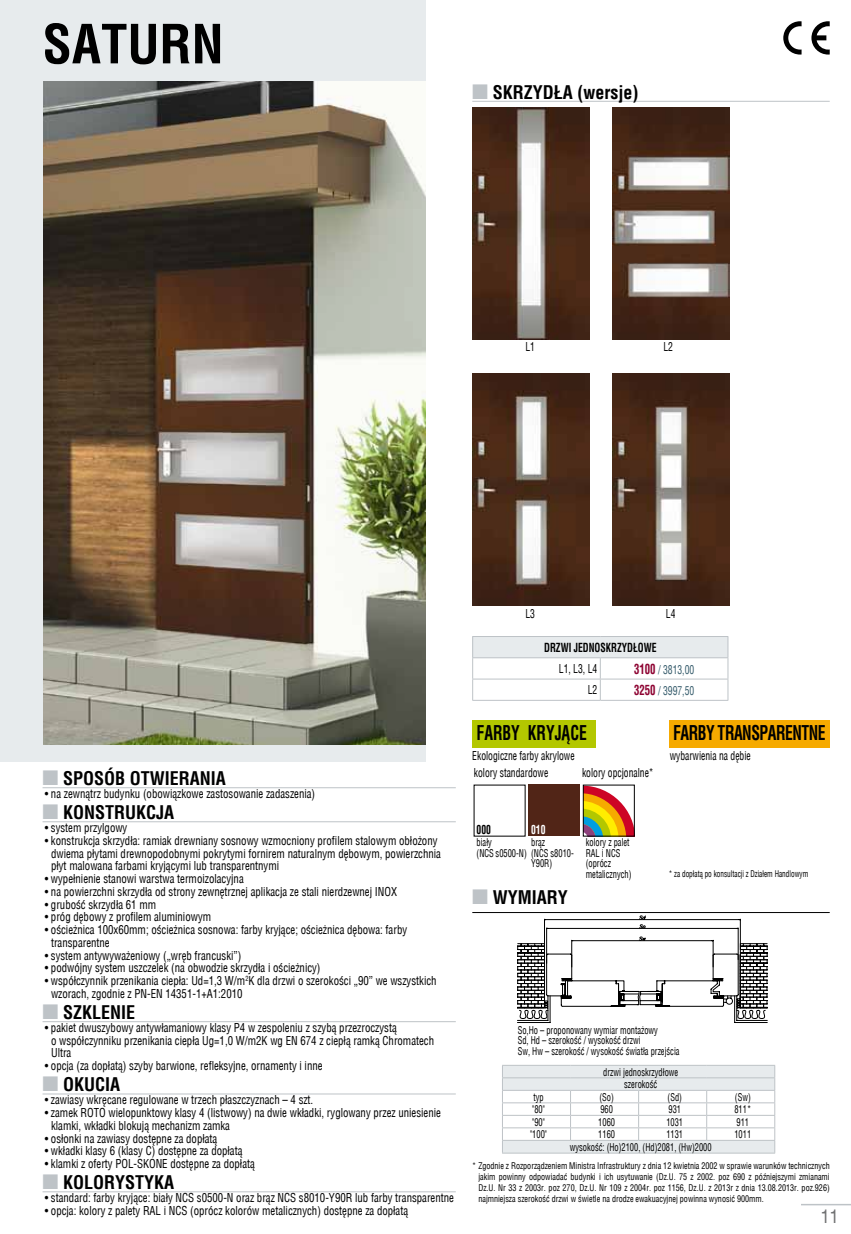
<style>
.page{position:relative;width:851px;height:1234px;background:#fff}
.page>*{position:absolute;margin:0;border:0;box-sizing:border-box;transform-origin:0 0}
.t1{font:700 52.5px "Switzerland Condensed";color:#000}
.t2{font:700 19.5px "Switzerland Condensed";letter-spacing:-.03em;color:#000;scale:.8 1}
.t3{font:700 19.5px "Switzerland Condensed";color:#000;scale:.8 1}
.t4{font:700 18px "Switzerland Condensed";color:#000}
.t5{font:18px "Switzerland Condensed";color:#707172}
.t6{font:12px/12.8px "Switzerland Condensed";color:#000;scale:.9 1}
.t7{font:12px "Switzerland Condensed";color:#000;scale:.8 1}
.t8{font:12px "Switzerland Condensed";color:#365c6c;scale:.8 1}
.t9{font:700 12px "Switzerland Condensed";color:#000;scale:.8 1}
.t10{font:700 12px "Switzerland Condensed";color:#fff;scale:.8 1}
.t11{font:10.5px/10.5px "Switzerland Condensed";color:#000;scale:.8 1}
.t12{font:9px/11.2px "Switzerland Condensed";color:#000;text-align:justify;scale:.9 1}
.t13{font:9px "Switzerland Condensed";color:#000;scale:.8 1}
.s1{font-family:"Dixieland Normal";font-weight:400;font-size:21px;color:#bec3c7}
.s2{font-weight:700;font-size:13.5px;color:#8d0231}
</style>
<div class="page">
<hr style="left:800px;top:1203px;width:50px;height:1px;background:#bec3c7">
<div style="left:0;top:0;width:425px;height:761px;background:#e7ebed"></div>
<img style="left:43px;top:81px;width:382px;height:663px">
<hr style="left:472px;top:101px;width:357px;height:1px;background:#bec3c7">
<hr style="left:43px;top:787px;width:412px;height:1px;background:#bec3c7">
<hr style="left:43px;top:821px;width:412px;height:1px;background:#bec3c7">
<hr style="left:43px;top:1021px;width:412px;height:1px;background:#bec3c7">
<hr style="left:43px;top:1093px;width:412px;height:1px;background:#bec3c7">
<hr style="left:43px;top:1191px;width:412px;height:1px;background:#bec3c7">
<svg style="left:783px;top:21px;width:46px;height:34px"></svg>
<div style="left:472px;top:636px;width:255px;height:21px;background:#e7ebed"></div>
<hr style="left:472px;top:636px;width:128px;height:1px;background:#bec3c7">
<hr style="left:600px;top:636px;width:128px;height:1px;background:#bec3c7">
<hr style="left:472px;top:657px;width:128px;height:1px;background:#bec3c7">
<hr style="left:600px;top:657px;width:128px;height:1px;background:#bec3c7">
<hr style="left:472px;top:678px;width:128px;height:1px;background:#bec3c7">
<svg style="left:472px;top:636px;width:1px;height:63px"></svg>
<hr style="left:600px;top:678px;width:128px;height:1px;background:#bec3c7">
<svg style="left:600px;top:658px;width:1px;height:41px"></svg>
<svg style="left:727px;top:637px;width:1px;height:62px"></svg>
<hr style="left:472px;top:699px;width:128px;height:1px;background:#bec3c7">
<hr style="left:600px;top:699px;width:128px;height:1px;background:#bec3c7">
<hr style="left:472px;top:911px;width:357px;height:1px;background:#000">
<hr style="left:502px;top:1064px;width:68px;height:1px;background:#bec3c7">
<hr style="left:570px;top:1064px;width:68px;height:1px;background:#bec3c7">
<hr style="left:638px;top:1064px;width:68px;height:1px;background:#bec3c7">
<hr style="left:706px;top:1064px;width:69px;height:1px;background:#bec3c7">
<svg style="left:502px;top:1065px;width:273px;height:87px"></svg>
<hr style="left:502px;top:1152px;width:68px;height:1px;background:#bec3c7">
<hr style="left:570px;top:1152px;width:68px;height:1px;background:#bec3c7">
<hr style="left:638px;top:1152px;width:68px;height:1px;background:#bec3c7">
<hr style="left:706px;top:1152px;width:69px;height:1px;background:#bec3c7">
<svg style="left:517px;top:915px;width:250px;height:107px"></svg>
<div style="left:472px;top:720px;width:123px;height:28px;background:#b3c700"></div>
<div style="left:528px;top:784px;width:51px;height:51px;background:#512517"></div>
<svg style="left:585px;top:786px;width:47px;height:48px"></svg>
<div style="left:668px;top:720px;width:161px;height:28px;background:#f6aa00"></div>
<img style="left:472px;top:107px;width:117px;height:232px">
<img style="left:612px;top:107px;width:117px;height:232px">
<img style="left:472px;top:373px;width:117px;height:232px">
<img style="left:612px;top:373px;width:117px;height:232px">
<h1 class="t1" style="left:43px;top:13px;width:182px">SATURN</h1>
<h3 class="t4" style="left:472px;top:81px;width:168px"><span class="s1">N</span> SKRZYDŁA (WERSJE)</h3>
<p class="t7" style="left:525px;top:339px;width:14px">L1</p>
<p class="t7" style="left:663px;top:339px;width:13px">L2</p>
<h3 class="t4" style="left:43px;top:767px;width:184px"><span class="s1">N</span> SPOSÓB OTWIERANIA</h3>
<p class="t6" style="left:45px;top:787px;width:302px">∙ na zewnątrz budynku (obowiązkowe zastosowanie zadaszenia)</p>
<h3 class="t4" style="left:43px;top:801px;width:133px"><span class="s1">N</span> KONSTRUKCJA</h3>
<p class="t6" style="left:45px;top:821px;width:93px">∙ system przylgowy</p>
<p class="t6" style="left:45px;top:833px;width:438px">∙ konstrukcja skrzydła: ramiak drewniany sosnowy wzmocniony profilem stalowym obłożony</p>
<p class="t6" style="left:51px;top:846px;width:434px">dwiema płytami drewnopodobnymi pokrytymi fornirem naturalnym dębowym, powierzchnia</p>
<p class="t6" style="left:51px;top:859px;width:255px">płyt malowana farbami kryjącymi lub transparentnymi</p>
<p class="t6" style="left:45px;top:872px;width:223px">∙ wypełnienie stanowi warstwa termoizolacyjna</p>
<p class="t6" style="left:45px;top:884px;width:393px">∙ na powierzchni skrzydła od strony zewnętrznej aplikacja ze stali nierdzewnej INOX</p>
<p class="t6" style="left:45px;top:897px;width:125px">∙ grubość skrzydła 61 mm</p>
<p class="t6" style="left:45px;top:910px;width:186px">∙ próg dębowy z profilem aluminiowym</p>
<p class="t6" style="left:45px;top:923px;width:404px">∙ ościeżnica 100x60mm; ościeżnica sosnowa: farby kryjące; ościeżnica dębowa: farby</p>
<p class="t6" style="left:51px;top:935px;width:67px">transparentne</p>
<p class="t6" style="left:45px;top:948px;width:220px">∙ system antywyważeniowy („wręb francuski”)</p>
<p class="t6" style="left:45px;top:961px;width:308px">∙ podwójny system uszczelek (na obwodzie skrzydła i ościeżnicy)</p>
<p class="t6" style="left:45px;top:974px;width:437px">∙ współczynnik przenikania ciepła: Ud=1,3 W/m<sup>2</sup>K dla drzwi o szerokości „90” we wszystkich</p>
<p class="t6" style="left:51px;top:986px;width:214px">wzorach, zgodnie z PN-EN 14351-1+A1:2010</p>
<h3 class="t4" style="left:43px;top:1001px;width:94px"><span class="s1">N</span> SZKLENIE</h3>
<p class="t6" style="left:45px;top:1020px;width:392px">∙ pakiet dwuszybowy antywłamaniowy klasy P4 w zespoleniu z szybą przezroczystą</p>
<p class="t6" style="left:51px;top:1033px;width:427px">o współczynniku przenikania ciepła Ug=1,0 W/m2K wg EN 674 z ciepłą ramką Chromatech</p>
<p class="t6" style="left:51px;top:1046px;width:24px">Ultra</p>
<p class="t6" style="left:45px;top:1059px;width:310px">∙ opcja (za dopłatą) szyby barwione, refleksyjne, ornamenty i inne</p>
<h3 class="t4" style="left:43px;top:1073px;width:79px"><span class="s1">N</span> OKUCIA</h3>
<p class="t6" style="left:45px;top:1093px;width:300px">∙ zawiasy wkręcane regulowane w trzech płaszczyznach – 4 szt.</p>
<p class="t6" style="left:45px;top:1105px;width:442px">∙ zamek ROTO wielopunktowy klasy 4 (listwowy) na dwie wkładki, ryglowany przez uniesienie</p>
<p class="t6" style="left:51px;top:1118px;width:200px">klamki, wkładki blokują mechanizm zamka</p>
<p class="t6" style="left:45px;top:1131px;width:193px">∙ osłonki na zawiasy dostępne za dopłatą</p>
<p class="t6" style="left:45px;top:1144px;width:221px">∙ wkładki klasy 6 (klasy C) dostępne za dopłatą</p>
<p class="t6" style="left:45px;top:1156px;width:235px">∙ klamki z oferty POL-SKONE dostępne za dopłatą</p>
<h3 class="t4" style="left:43px;top:1171px;width:133px"><span class="s1">N</span> KOLORYSTYKA</h3>
<p class="t6" style="left:45px;top:1190px;width:456px">∙ standard: farby kryjące: biały NCS s0500-N oraz brąz NCS s8010-Y90R lub farby transparentne ∙ opcja: kolory z palety RAL i NCS (oprócz kolorów metalicznych) dostępne za dopłatą</p>
<p class="t7" style="left:525px;top:606px;width:14px">L3</p>
<p class="t7" style="left:665px;top:606px;width:14px">L4</p>
<p class="t9" style="left:544px;top:640px;width:45px">DRZWI JEDN</p>
<p class="t9" style="left:594px;top:640px;width:36px">OSKRZYDŁ</p>
<p class="t9" style="left:637px;top:640px;width:16px">OWE</p>
<p class="t7" style="left:559px;top:661px;width:50px">L1, L3, L4</p>
<p class="t8" style="left:634px;top:662px;width:77px"><span class="s2">3100</span> / 3813,00</p>
<p class="t7" style="left:587px;top:683px;width:14px">L2</p>
<p class="t8" style="left:634px;top:683px;width:77px"><span class="s2">3250</span> / 3997,50</p>
<h2 class="t3" style="left:476px;top:720px;width:139px">FAR BY KRYJĄCE</h2>
<h2 class="t2" style="left:673px;top:720px;width:192px">FARBY TRANSPARENTNE</h2>
<p class="t7" style="left:472px;top:748px;width:129px">Ekologiczne farby akrylowe</p>
<p class="t7" style="left:669px;top:748px;width:103px">wybarwienia na dębie</p>
<p class="t7" style="left:474px;top:765px;width:94px">kolory standardowe</p>
<p class="t7" style="left:582px;top:765px;width:91px">kolory opcjonalne*</p>
<p class="t9" style="left:476px;top:822px;width:20px">000</p>
<p class="t10" style="left:531px;top:822px;width:20px">010</p>
<p class="t11" style="left:476px;top:837px;width:123px">biały<br>(NCS s0500-N) (NCS s8010-</p>
<p class="t11" style="left:531px;top:831px;width:28px;line-height:21px">brąz<br>Y90R)</p>
<p class="t11" style="left:585px;top:837px;width:59px">kolory z palet<br>RAL i NCS (oprócz metalicznych)</p>
<h3 class="t4" style="left:472px;top:886px;width:97px"><span class="s1">N</span> WYMIARY</h3>
<p class="t13" style="left:668px;top:867px;width:176px">* za dopłatą po konsultacji z Działem handlowym</p>
<p class="t11" style="left:517px;top:1024px;width:204px">So,Ho – proponowany wymiar montażowy<br>Sd, Hd – szerokość / wysokość drzwi<br>Sw, Hw – szerokość / wysokość światła przejścia</p>
<p class="t11" style="left:603px;top:1065px;width:95px;line-height:12.5px;text-align:center">drzwi jednoskrzydłowe szerokość</p>
<p class="t11" style="left:533px;top:1091px;width:14px">typ</p>
<p class="t11" style="left:599px;top:1091px;width:20px">(So)</p>
<p class="t11" style="left:667px;top:1091px;width:20px">(Sd)</p>
<p class="t11" style="left:734px;top:1091px;width:21px">(Sw)</p>
<p class="t11" style="left:532px;top:1103px;width:17px">"80"</p>
<p class="t11" style="left:600px;top:1103px;width:17px">960</p>
<p class="t11" style="left:668px;top:1103px;width:17px">931</p>
<p class="t11" style="left:734px;top:1103px;width:22px">811*</p>
<p class="t11" style="left:532px;top:1116px;width:17px">"90"</p>
<p class="t11" style="left:598px;top:1116px;width:22px">1060</p>
<p class="t11" style="left:666px;top:1116px;width:22px">1031</p>
<p class="t11" style="left:736px;top:1116px;width:17px">911</p>
<p class="t11" style="left:530px;top:1128px;width:22px">"100"</p>
<p class="t11" style="left:598px;top:1128px;width:23px">1160</p>
<p class="t11" style="left:666px;top:1128px;width:23px">1131</p>
<p class="t11" style="left:734px;top:1128px;width:22px">1011</p>
<p class="t11" style="left:569px;top:1141px;width:179px">wysokość: (Ho)2100, (Hd)2081, (Hw)2000</p>
<p class="t12" style="left:478px;top:1159px;width:392px;text-indent:-6px">* Zgodnie z Rozporządzeniem Ministra Infrastruktury z dnia 12 kwietnia 2002 w sprawie warunków technicznych jakim powinny odpowiadać budynki i ich usytuwanie (Dz.U. 75 z 2002. poz 690 z późniejszymi zmianami Dz.U. Nr 33 z 2003r. poz 270, Dz.U. Nr 109 z 2004r. poz 1156, Dz.U. z 2013r z dnia 13.08.2013r. poz.926) najmniejsza szerokość drzwi w świetle na drodze ewakuacyjnej powinna wynosić 900mm.</p>
<h3 class="t5" style="left:820px;top:1205px;width:19px">11</h3>
</div>
